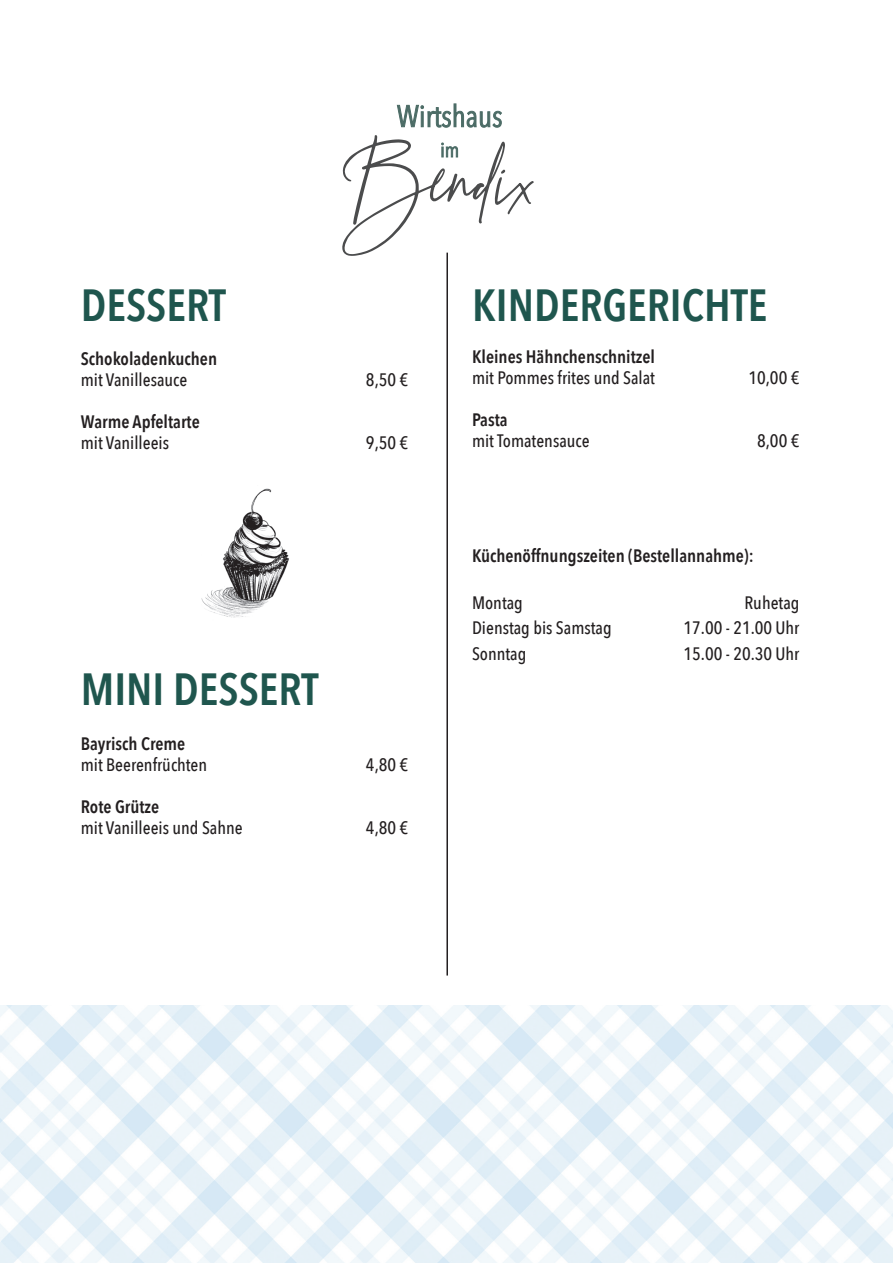
<style>
.page{position:relative;width:893px;height:1263px;background:#fff}
.page>*{position:absolute;margin:0;border:0;box-sizing:border-box;transform-origin:0 0}
.t1{font:600 45px "Avenir Next Condensed";color:#1f564e}
.t2{font:500 18px "Avenir Next Condensed";color:#231f20}
.t3{font:600 18px "Avenir Next Condensed";color:#231f20}
</style>
<div class="page">
<img style="left:202px;top:488px;width:87px;height:130px">
<img style="left:0;top:1005px;width:893px;height:258px">
<hr style="left:446px;top:253px;width:2px;height:722px;background:#231f20">
<svg style="left:397px;top:104px;width:105px;height:23px"></svg>
<svg style="left:342px;top:135px;width:192px;height:121px"></svg>
<p class="t1" style="left:81px;top:267px;width:147px">DESSERT</p>
<p class="t3" style="left:81px;top:343px;width:138px">Schokoladenkuchen</p>
<p class="t2" style="left:81px;top:369px;width:108px">mit Vanillesauce</p>
<p class="t2" style="left:366px;top:369px;width:44px">8,50 €</p>
<p class="t3" style="left:81px;top:406px;width:120px">Warme Apfeltarte</p>
<p class="t2" style="left:81px;top:432px;width:90px">mit Vanilleeis</p>
<p class="t2" style="left:366px;top:432px;width:44px">9,50 €</p>
<p class="t1" style="left:81px;top:650px;width:239px">MINI DESSERT</p>
<p class="t3" style="left:81px;top:728px;width:106px">Bayrisch Creme</p>
<p class="t2" style="left:81px;top:753px;width:128px">mit Beerenfrüchten</p>
<p class="t2" style="left:366px;top:753px;width:44px">4,80 €</p>
<p class="t3" style="left:81px;top:791px;width:80px">Rote Grütze</p>
<p class="t2" style="left:81px;top:816px;width:163px">mit Vanilleeis und Sahne</p>
<p class="t2" style="left:366px;top:816px;width:44px">4,80 €</p>
<p class="t1" style="left:472px;top:267px;width:297px">KINDERGERICHTE</p>
<p class="t3" style="left:472px;top:342px;width:184px">Kleines Hähnchenschnitzel</p>
<p class="t2" style="left:472px;top:367px;width:184px">mit Pommes frites und Salat</p>
<p class="t2" style="left:748px;top:367px;width:52px">10,00 €</p>
<p class="t3" style="left:472px;top:405px;width:37px">Pasta</p>
<p class="t2" style="left:472px;top:430px;width:119px">mit Tomatensauce</p>
<p class="t2" style="left:757px;top:430px;width:44px">8,00 €</p>
<p class="t3" style="left:472px;top:540px;width:283px">Küchenöffnungszeiten (Bestellannahme):</p>
<p class="t2" style="left:472px;top:592px;width:52px">Montag</p>
<p class="t2" style="left:744px;top:592px;width:56px">Ruhetag</p>
<p class="t2" style="left:472px;top:617px;width:141px">Dienstag bis Samstag</p>
<p class="t2" style="left:684px;top:617px;width:117px">17.00 - 21.00 Uhr</p>
<p class="t2" style="left:472px;top:643px;width:56px">Sonntag</p>
<p class="t2" style="left:684px;top:643px;width:117px">15.00 - 20.30 Uhr</p>
</div>
